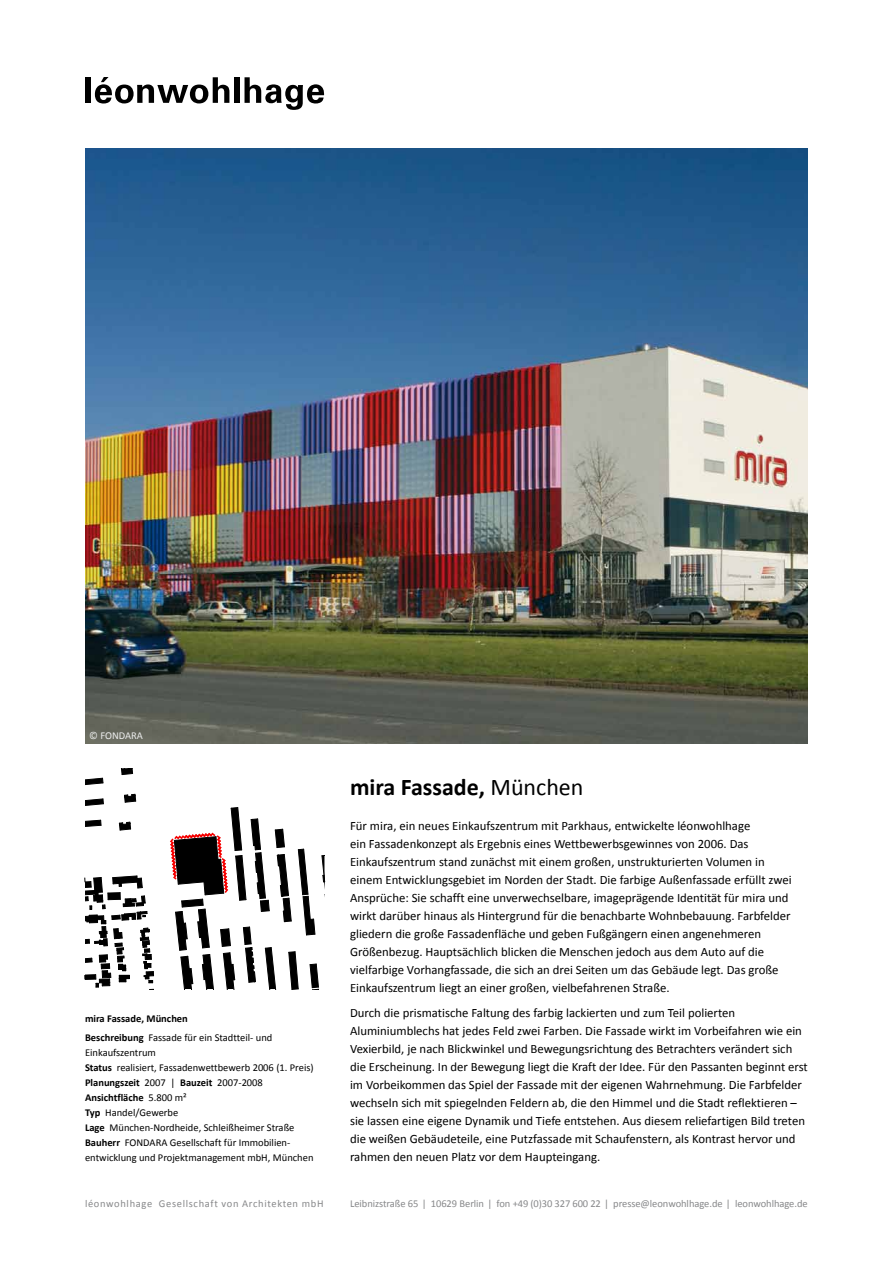
<style>
.page{position:relative;width:893px;height:1263px;background:#fff}
.page>*{position:absolute;margin:0;border:0;box-sizing:border-box;transform-origin:0 0}
.t1{font:700 24px "Calibri";color:#000}
.t2{font:12.75px/18px "Calibri";color:#000}
.t3{font:10.5px/15px "Calibri";color:#000}
.t4{font:10.5px "Calibri";letter-spacing:-.005em;color:#87888a}
.t5{font:700 10.5px/18.5px "Calibri";color:#000}
.t6{font:10.5px "Calibri";letter-spacing:.06em;color:#87888a}
.t7{font:10.5px "Calibri";color:#eceded}
.s1{font-weight:400}
.s2{font-weight:700}
</style>
<div class="page">
<div style="left:85px;top:77px;width:6px;height:26px;background:#000"></div>
<svg style="left:95px;top:77px;width:134px;height:27px"></svg>
<div style="left:234px;top:77px;width:6px;height:26px;background:#000"></div>
<svg style="left:245px;top:77px;width:79px;height:33px"></svg>
<svg style="left:85px;top:778px;width:18px;height:8px"></svg>
<svg style="left:85px;top:799px;width:19px;height:7px"></svg>
<svg style="left:85px;top:820px;width:16px;height:7px"></svg>
<svg style="left:121px;top:768px;width:12px;height:7px"></svg>
<svg style="left:124px;top:794px;width:12px;height:8px"></svg>
<svg style="left:119px;top:822px;width:12px;height:8px"></svg>
<hr style="left:84px;top:975px;width:12px;height:4px;background:#555">
<svg style="left:85px;top:876px;width:69px;height:112px"></svg>
<svg style="left:170px;top:807px;width:155px;height:183px"></svg>
<img style="left:85px;top:149px;width:723px;height:594px">
<p class="t7" style="left:89px;top:729px;width:55px">© FONDARA</p>
<h1 class="t1" style="left:350px;top:772px;width:235px">mira Fassade, <span class="s1">München</span></h1>
<p class="t2" style="left:350px;top:817px;width:443px">Für mira, ein neues Einkaufszentrum mit Parkhaus, entwickelte léonwohlhage<br>ein Fassadenkonzept als Ergebnis eines Wettbewerbsgewinnes von 2006. Das Einkaufszentrum stand zunächst mit einem großen, unstrukturierten Volumen in einem Entwicklungsgebiet im Norden der Stadt. Die farbige Außenfassade erfüllt zwei Ansprüche: Sie schafft eine unverwechselbare, imageprägende Identität für mira und wirkt darüber hinaus als Hintergrund für die benachbarte Wohnbebauung. Farbfelder gliedern die große Fassadenfläche und geben Fußgängern einen angenehmeren Größenbezug. Hauptsächlich blicken die Menschen jedoch aus dem Auto auf die vielfarbige Vorhangfassade, die sich an drei Seiten um das Gebäude legt. Das große Einkaufszentrum liegt an einer großen, vielbefahrenen Straße.</p>
<p class="t2" style="left:350px;top:1003px;width:459px">Durch die prismatische Faltung des farbig lackierten und zum Teil polierten Aluminiumblechs hat jedes Feld zwei Farben. Die Fassade wirkt im Vorbeifahren wie ein Vexierbild, je nach Blickwinkel und Bewegungsrichtung des Betrachters verändert sich die Erscheinung. In der Bewegung liegt die Kraft der Idee. Für den Passanten beginnt erst im Vorbeikommen das Spiel der Fassade mit der eigenen Wahrnehmung. Die Farbfelder wechseln sich mit spiegelnden Feldern ab, die den Himmel und die Stadt reflektieren – sie lassen eine eigene Dynamik und Tiefe entstehen. Aus diesem reliefartigen Bild treten die weißen Gebäudeteile, eine Putzfassade mit Schaufenstern, als Kontrast hervor und rahmen den neuen Platz vor dem Haupteingang.</p>
<p class="t5" style="left:85px;top:1010px;width:189px">mira Fassade, München<br>Beschreibung <span class="s1">Fassade für ein Stadtteil- und</span></p>
<p class="t3" style="left:85px;top:1045px;width:230px">Einkaufszentrum<br><span class="s2">Status</span> realisiert, Fassadenwettbewerb 2006 (1. Preis)<br><span class="s2">Planungszeit</span> 2007 | <span class="s2">Bauzeit</span> 2007-2008<br><span class="s2">Ansichtfläche</span> 5.800 m²<br><span class="s2">Typ</span> Handel/Gewerbe<br><span class="s2">Lage</span> München-Nordheide, Schleißheimer Straße <span class="s2">Bauherr</span> FONDARA Gesellschaft für Immobilien&shy;entwicklung und Projektmanagement mbH, München</p>
<p class="t6" style="left:85px;top:1197px;width:240px">léonwohlhage Gesellschaft von Architekten mbH</p>
<p class="t4" style="left:350px;top:1197px;width:459px">Leibnizstraße 65 | 10629 Berlin | fon +49 (0)30 327 600 22 | presse@leonwohlhage.de | leonwohlhage.de</p>
</div>
